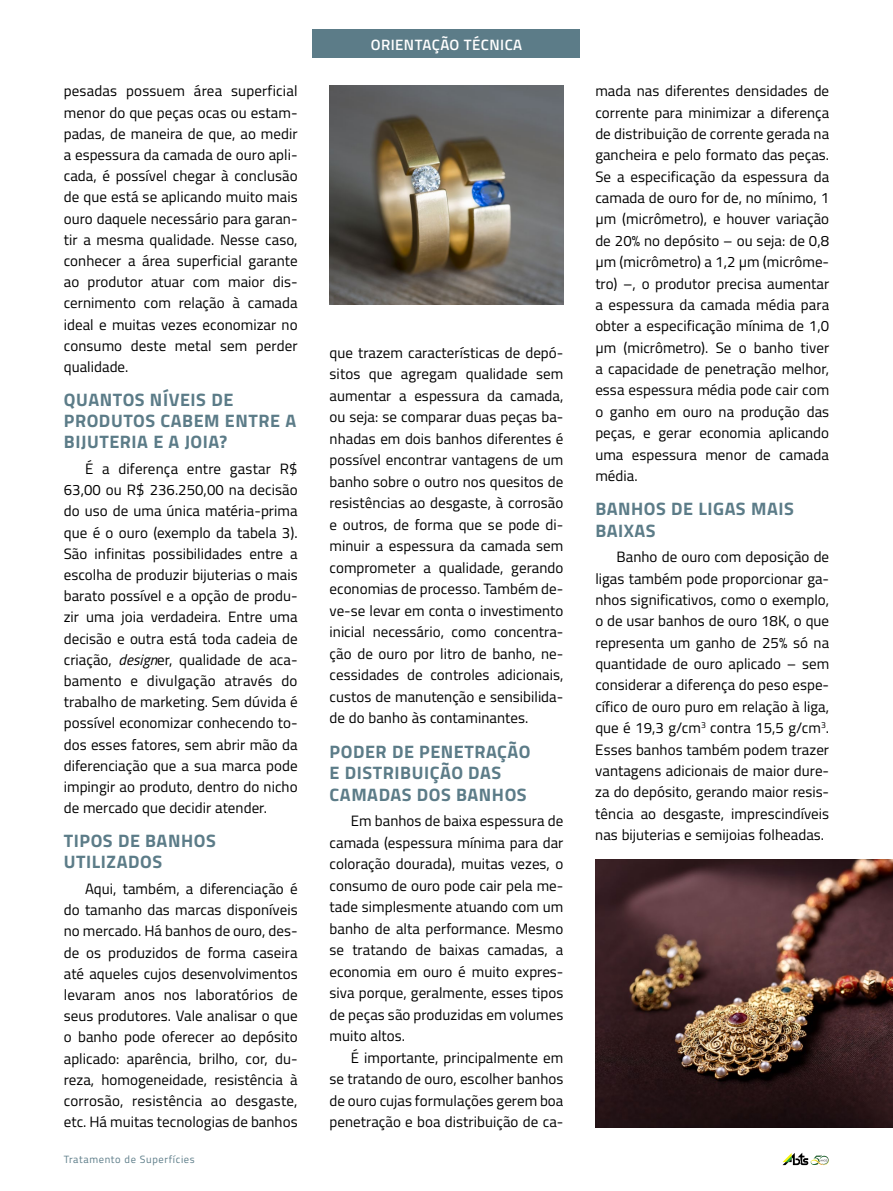
<style>
.page{position:relative;width:893px;height:1191px;background:#fff}
.page>*{position:absolute;margin:0;border:0;box-sizing:border-box;transform-origin:0 0}
.t1{font:700 18px/21.1px "Titillium";letter-spacing:.03em;color:#5c7c88}
.t2{font:15px/21.1px "Titillium";letter-spacing:.005em;color:#000;text-align:justify}
.t3{font:600 15px "Titillium";letter-spacing:.03em;color:#fff}
.t4{font:10.5px "Titillium";letter-spacing:.06em;color:#5c7c88}
.s1{font-style:italic}
</style>
<div class="page">
<div style="left:313px;top:30px;width:267px;height:28px;background:#5c7c88"></div>
<svg style="left:782px;top:1152px;width:47px;height:13px"></svg>
<img style="left:330px;top:85px;width:233px;height:219px">
<img style="left:595px;top:859px;width:298px;height:268px">
<p class="t2" style="left:64px;top:80px;width:235px">pesadas possuem área superficial menor do que peças ocas ou estam&shy;padas, de maneira de que, ao medir a espessura da camada de ouro apli&shy;cada, é possível chegar à conclusão de que está se aplicando muito mais ouro daquele necessário para garan&shy;tir a mesma qualidade. Nesse caso, conhecer a área superficial garante ao produtor atuar com maior dis&shy;cernimento com relação à camada ideal e muitas vezes economizar no consumo deste metal sem perder qualidade.</p>
<p class="t1" style="left:64px;top:388px;width:234px">QUANTOS NÍVEIS DE<br>PRODUTOS CABEM ENTRE A<br>BIJUTERIA E A JOIA?</p>
<p class="t2" style="left:64px;top:457px;width:235px;text-indent:21px">É a diferença entre gastar R$ 63,00 ou R$ 236.250,00 na decisão do uso de uma única matéria-prima que é o ouro (exemplo da tabela 3).<br>São infinitas possibilidades entre a escolha de produzir bijuterias o mais barato possível e a opção de produ&shy;zir uma joia verdadeira. Entre uma decisão e outra está toda cadeia de criação, <span class="s1">design</span>er, qualidade de aca&shy;bamento e divulgação através do trabalho de marketing. Sem dúvida é possível economizar conhecendo to&shy;dos esses fatores, sem abrir mão da diferenciação que a sua marca pode impingir ao produto, dentro do nicho de mercado que decidir atender.</p>
<p class="t1" style="left:64px;top:829px;width:153px">TIPOS DE BANHOS<br>UTILIZADOS</p>
<p class="t2" style="left:64px;top:877px;width:235px;text-indent:21px">Aqui, também, a diferenciação é do tamanho das marcas disponíveis no mercado. Há banhos de ouro, des&shy;de os produzidos de forma caseira até aqueles cujos desenvolvimentos levaram anos nos laboratórios de seus produtores. Vale analisar o que o banho pode oferecer ao depósito aplicado: aparência, brilho, cor, du&shy;reza, homogeneidade, resistência à corrosão, resistência ao desgaste, etc. Há muitas tecnologias de banhos</p>
<p class="t4" style="left:64px;top:1151px;width:133px">Tratamento de Superfícies</p>
<p class="t3" style="left:371px;top:33px;width:153px">ORIENTAÇÃO TÉCNICA</p>
<p class="t2" style="left:330px;top:341px;width:235px">que trazem características de depó&shy;sitos que agregam qualidade sem aumentar a espessura da camada, ou seja: se comparar duas peças ba&shy;nhadas em dois banhos diferentes é possível encontrar vantagens de um banho sobre o outro nos quesitos de resistências ao desgaste, à corrosão e outros, de forma que se pode di&shy;minuir a espessura da camada sem comprometer a qualidade, gerando economias de processo. Também de&shy;ve-se levar em conta o investimento inicial necessário, como concentra&shy;ção de ouro por litro de banho, ne&shy;cessidades de controles adicionais, custos de manutenção e sensibilida&shy;de do banho às contaminantes.</p>
<p class="t1" style="left:330px;top:739px;width:202px">PODER DE PENETRAÇÃO<br>E DISTRIBUIÇÃO DAS<br>CAMADAS DOS BANHOS</p>
<p class="t2" style="left:330px;top:809px;width:235px;text-indent:21px">Em banhos de baixa espessura de camada (espessura mínima para dar coloração dourada), muitas vezes, o consumo de ouro pode cair pela me&shy;tade simplesmente atuando com um banho de alta performance. Mesmo se tratando de baixas camadas, a economia em ouro é muito expres&shy;siva porque, geralmente, esses tipos de peças são produzidas em volumes muito altos.</p>
<p class="t2" style="left:330px;top:1046px;width:235px;text-indent:21px">É importante, principalmente em se tratando de ouro, escolher banhos de ouro cujas formulações gerem boa penetração e boa distribuição de ca-</p>
<p class="t2" style="left:595px;top:80px;width:235px">mada nas diferentes densidades de corrente para minimizar a diferença de distribuição de corrente gerada na gancheira e pelo formato das peças.<br>Se a especificação da espessura da camada de ouro for de, no mínimo, 1 µm (micrômetro), e houver variação de 20% no depósito – ou seja: de 0,8 µm (micrômetro) a 1,2 µm (micrôme&shy;tro) –, o produtor precisa aumentar a espessura da camada média para obter a especificação mínima de 1,0 µm (micrômetro). Se o banho tiver a capacidade de penetração melhor, essa espessura média pode cair com o ganho em ouro na produção das peças, e gerar economia aplicando uma espessura menor de camada média.</p>
<p class="t1" style="left:595px;top:497px;width:200px">BANHOS DE LIGAS MAIS<br>BAIXAS</p>
<p class="t2" style="left:595px;top:545px;width:235px;text-indent:21px">Banho de ouro com deposição de ligas também pode proporcionar ga&shy;nhos significativos, como o exemplo, o de usar banhos de ouro 18K, o que representa um ganho de 25% só na quantidade de ouro aplicado – sem considerar a diferença do peso espe&shy;cífico de ouro puro em relação à liga, que é 19,3 g/cm<sup>3</sup> contra 15,5 g/cm<sup>3</sup>.<br>Esses banhos também podem trazer vantagens adicionais de maior dure&shy;za do depósito, gerando maior resis&shy;tência ao desgaste, imprescindíveis nas bijuterias e semijoias folheadas.</p>
</div>
